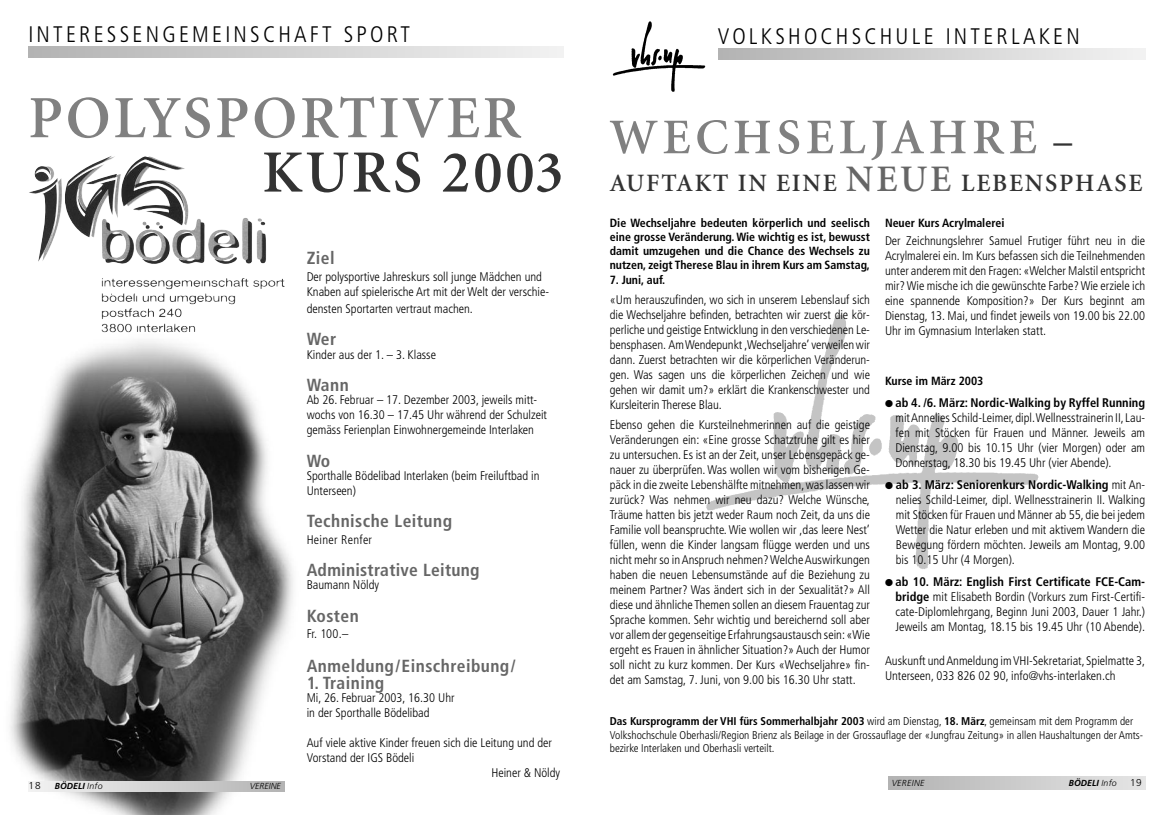
<style>
.page{position:relative;width:1170px;height:815px;background:#fff}
.page>*{position:absolute;margin:0;border:0;box-sizing:border-box;transform-origin:0 0}
.t1{font:600 60px "Minion";letter-spacing:.05em;color:#808080}
.t2{font:600 60px "Minion";letter-spacing:.05em;color:#333}
.t3{font:600 50px "Minion";letter-spacing:.095em;color:#808080}
.t4{font:600 25px "Minion";letter-spacing:.075em;color:#333}
.t5{font:300 condensed 22.5px "Frutiger";letter-spacing:.145em;color:#000}
.t6{font:700 condensed 17.5px "Frutiger";letter-spacing:.025em;color:#666}
.t7{font:300 condensed 12.5px/15px "Frutiger";color:#000;text-align:justify}
.t8{font:300 condensed 12.5px "Frutiger";letter-spacing:.025em;color:#000}
.t9{font:700 condensed 11.88px/14.2px "Frutiger";color:#000;text-align:justify}
.t10{font:300 condensed 11.25px/13.5px "Frutiger";color:#000}
.t11{font:300 10px "Frutiger";color:#000}
.t12{font:italic 700 8.75px "Frutiger";color:#000}
.t13{font:italic 300 8.75px "Frutiger LT Std";letter-spacing:.035em;color:#000}
.t14{font:italic 300 8.75px "Frutiger LT Std";letter-spacing:.015em;color:#000}
.s1{font-family:"Frutiger LT Std";font-weight:300}
.s2{font-size:37.5px;color:#333}
.s3{font-size:37.5px;color:#666}
.s4{font-weight:700}
</style>
<div class="page">
<img style="left:10px;top:323px;width:283px;height:492px">
<img style="left:706px;top:314px;width:333px;height:255px">
<svg style="left:888px;top:777px;width:256px;height:12px;background:#cbcbcb"></svg>
<svg style="left:718px;top:49px;width:426px;height:10px;background:#d2d2d2"></svg>
<img style="left:612px;top:21px;width:94px;height:71px">
<svg style="left:28px;top:47px;width:535px;height:10px;background:#d2d2d2"></svg>
<img style="left:32px;top:156px;width:159px;height:82px">
<svg style="left:28px;top:781px;width:257px;height:11px;background:#d2d2d2"></svg>
<h3 class="t5" style="left:28px;top:25px;width:383px">INTERESSENGEMEINSCHAFT SPORT</h3>
<h1 class="t1" style="left:28px;top:95px;width:494px">POLYSPORTIVER</h1>
<h1 class="t2" style="left:262px;top:149px;width:303px">KURS 2003</h1>
<p class="t11" style="left:28px;top:782px;width:14px">18</p>
<p class="t12" style="left:55px;top:782px;width:50px">BÖDELI <span class="s1">Info</span></p>
<p class="t14" style="left:250px;top:782px;width:33px">VEREINE</p>
<h3 class="t6" style="left:307px;top:251px;width:29px">Ziel</h3>
<p class="t7" style="left:307px;top:270px;width:244px">Der polysportive Jahreskurs soll junge Mädchen und<br>Knaben auf spielerische Art mit der Welt der verschie-</p>
<p class="t7" style="left:307px;top:302px;width:168px">densten Sportarten vertraut machen.</p>
<h3 class="t6" style="left:307px;top:332px;width:31px">Wer</h3>
<p class="t7" style="left:307px;top:348px;width:131px">Kinder aus der 1. – 3. Klasse</p>
<h3 class="t6" style="left:307px;top:378px;width:44px">Wann</h3>
<p class="t7" style="left:307px;top:393px;width:242px;text-align:left">Ab 26. Februar – 17. Dezember 2003, jeweils mitt&shy;wochs von 16.30 – 17.45 Uhr während der Schulzeit gemäss Ferienplan Einwohnergemeinde Interlaken</p>
<h3 class="t6" style="left:307px;top:454px;width:25px">Wo</h3>
<p class="t7" style="left:307px;top:469px;width:234px">Sporthalle Bödelibad Interlaken (beim Freiluftbad in<br>Unterseen)</p>
<h3 class="t6" style="left:307px;top:514px;width:147px">Technische Leitung</h3>
<p class="t8" style="left:307px;top:534px;width:67px">Heiner Renfer</p>
<h3 class="t6" style="left:307px;top:563px;width:174px">Administrative Leitung</h3>
<p class="t7" style="left:307px;top:578px;width:74px">Baumann Nöldy</p>
<h3 class="t6" style="left:307px;top:609px;width:54px">Kosten</h3>
<p class="t7" style="left:307px;top:627px;width:43px">Fr. 100.–</p>
<h3 class="t6" style="left:307px;top:659px;width:210px">Anmeldung/Einschreibung/</h3>
<h3 class="t6" style="left:307px;top:676px;width:79px">1. Training</h3>
<p class="t7" style="left:307px;top:692px;width:149px">Mi, 26. Februar 2003, 16.30 Uhr in der Sporthalle Bödelibad</p>
<p class="t7" style="left:307px;top:737px;width:247px">Auf viele aktive Kinder freuen sich die Leitung und der</p>
<p class="t7" style="left:307px;top:752px;width:109px">Vorstand der IGS Bödeli</p>
<p class="t7" style="left:491px;top:767px;width:70px">Heiner &amp; Nöldy</p>
<h3 class="t5" style="left:717px;top:27px;width:363px">VOLKSHOCHSCHULE INTERLAKEN</h3>
<h2 class="t3" style="left:609px;top:118px;width:464px">WECHSELJAHRE <span class="s2">–</span></h2>
<h3 class="t4" style="left:609px;top:174px;width:534px">AUFTAKT IN EINE <span class="s3">NEUE</span> LEBENSPHASE</h3>
<p class="t9" style="left:609px;top:216px;width:262px">Die Wechseljahre bedeuten körperlich und seelisch eine grosse Veränderung. Wie wichtig es ist, bewusst damit umzugehen und die Chance des Wechsels zu nutzen, zeigt Therese Blau in ihrem Kurs am Samstag,</p>
<p class="t9" style="left:609px;top:273px;width:57px">7. Juni, auf.</p>
<p class="t7" style="left:609px;top:293px;width:262px">«Um herauszufinden, wo sich in unserem Lebenslauf sich die Wechseljahre befinden, betrachten wir zuerst die kör&shy;perliche und geistige Entwicklung in den verschiedenen Le&shy;bensphasen. AmWendepunkt ‚Wechseljahre’verweilenwir dann. Zuerst betrachten wir die körperlichen Veränderun&shy;gen. Was sagen uns die körperlichen Zeichen und wie gehen wir damit um?» erklärt die Krankenschwester und Kursleiterin Therese Blau.</p>
<p class="t7" style="left:609px;top:418px;width:262px">Ebenso gehen die Kursteilnehmerinnen auf die geistige Veränderungen ein: «Eine grosse Schatztruhe gilt es hier zu untersuchen. Es ist an der Zeit, unser Lebensgepäck ge&shy;nauer zu überprüfen. Was wollen wir vom bisherigen Ge&shy;päck in die zweite Lebenshälfte mitnehmen,was lassen wir zurück? Was nehmen wir neu dazu? Welche Wünsche, Träume hatten bis jetzt weder Raum noch Zeit, da uns die Familie voll beanspruchte.Wie wollen wir ,das leere Nest’ füllen, wenn die Kinder langsam flügge werden und uns nicht mehr so inAnspruch nehmen?WelcheAuswirkungen haben die neuen Lebensumstände auf die Beziehung zu meinem Partner? Was ändert sich in der Sexualität?» All diese und ähnliche Themen sollen an diesem Frauentag zur Sprache kommen. Sehr wichtig und bereichernd soll aber vor allemder gegenseitige Erfahrungsaustausch sein:«Wie ergeht es Frauen in ähnlicher Situation?» Auch der Humor soll nicht zu kurz kommen. Der Kurs «Wechseljahre» fin&shy;det am Samstag, 7. Juni, von 9.00 bis 16.30 Uhr statt.</p>
<p class="t9" style="left:884px;top:216px;width:121px">Neuer Kurs Acrylmalerei</p>
<p class="t7" style="left:884px;top:234px;width:262px">Der Zeichnungslehrer Samuel Frutiger führt neu in die Acrylmalerei ein. Im Kurs befassen sich die Teilnehmenden unter anderem mit den Fragen: «Welcher Malstil entspricht mir?Wie mische ich die gewünschte Farbe?Wie erziele ich eine spannende Komposition?» Der Kurs beginnt am Dienstag, 13. Mai, und findet jeweils von 19.00 bis 22.00<br>Uhr im Gymnasium Interlaken statt.</p>
<p class="t9" style="left:884px;top:375px;width:100px">Kurse im März 2003</p>
<p class="t7" style="left:895px;top:396px;width:251px;text-indent:-10px">● <span class="s4">ab 4. /6. März: Nordic-Walking by Ryffel Running </span>mitAnnelies Schild-Leimer,dipl.Wellnesstrainerin II,Lau&shy;fen mit Stöcken für Frauen und Männer. Jeweils am Dienstag, 9.00 bis 10.15 Uhr (vier Morgen) oder am Donnerstag, 18.30 bis 19.45 Uhr (vier Abende).</p>
<p class="t7" style="left:895px;top:478px;width:251px;text-indent:-11px">● <span class="s4">ab 3. März: Seniorenkurs Nordic-Walking</span> mit An&shy;nelies Schild-Leimer, dipl. Wellnesstrainerin II. Walking mit Stöcken für Frauen und Männer ab 55, die bei jedem Wetter die Natur erleben und mit aktivem Wandern die Bewegung fördern möchten. Jeweils am Montag, 9.00 bis 10.15 Uhr (4 Morgen).</p>
<p class="t7" style="left:895px;top:575px;width:251px;text-indent:-10px">● <span class="s4">ab 10. März: English First Certificate FCE-Cam&shy;bridge</span> mit Elisabeth Bordin (Vorkurs zum First-Certifi&shy;cate-Diplomlehrgang, Beginn Juni 2003, Dauer 1 Jahr.)<br>Jeweils am Montag, 18.15 bis 19.45 Uhr (10 Abende).</p>
<p class="t7" style="left:884px;top:655px;width:262px">Auskunft undAnmeldung imVHI-Sekretariat, Spielmatte 3,<br>Unterseen, 033 826 02 90, info@vhs-interlaken.ch</p>
<p class="t10" style="left:609px;top:716px;width:535px"><span class="s4">Das Kursprogramm der VHI fürs Sommerhalbjahr 2003</span> wird am Dienstag, <span class="s4">18. März</span>, gemeinsam mit dem Programm der<br>Volkshochschule Oberhasli/Region Brienz als Beilage in der Grossauflage der «Jungfrau Zeitung» in allen Haushaltungen der Amts&shy;bezirke Interlaken und Oberhasli verteilt.</p>
<p class="t13" style="left:891px;top:780px;width:34px">VEREINE</p>
<p class="t12" style="left:1068px;top:780px;width:50px">BÖDELI <span class="s1">Info</span></p>
<p class="t11" style="left:1129px;top:779px;width:13px">19</p>
</div>
